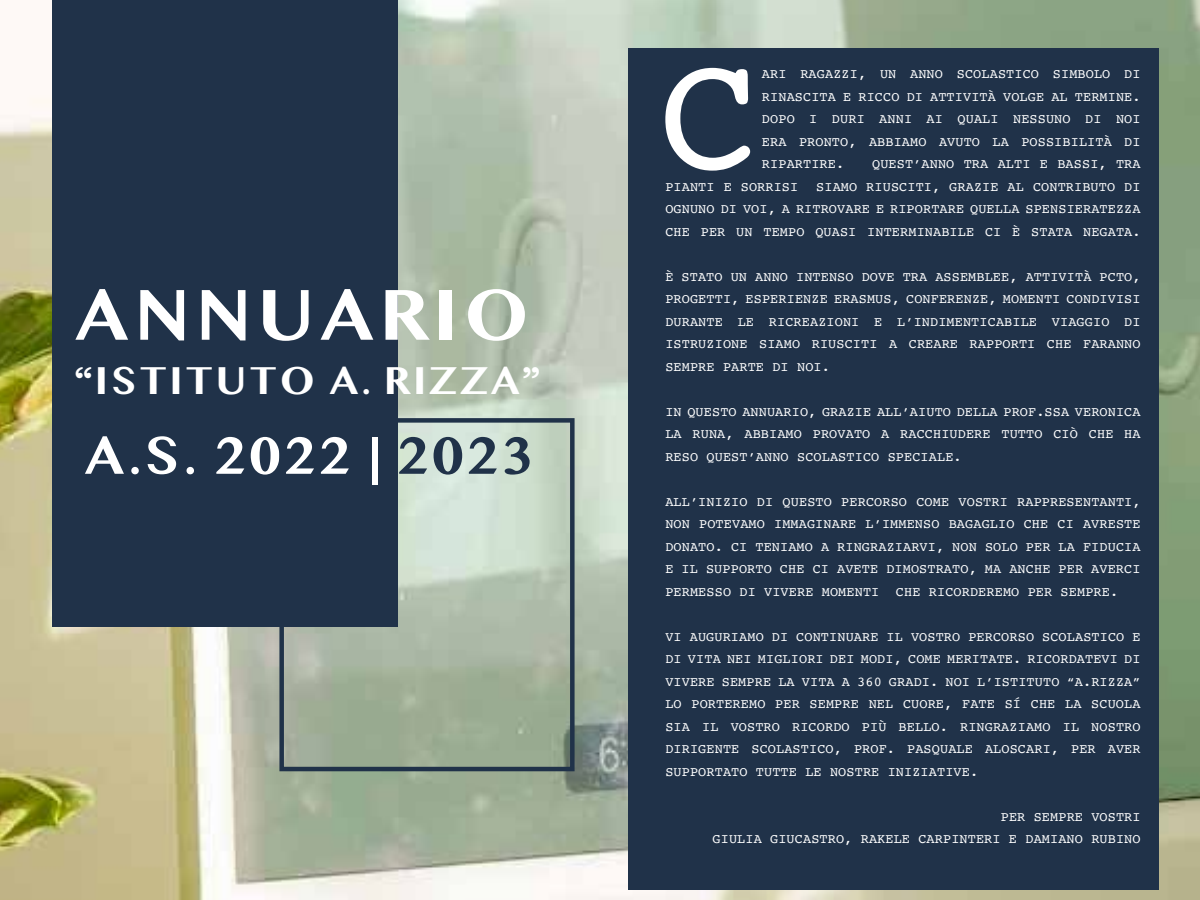
<style>
.page{position:relative;width:1200px;height:900px;background:#fff}
.page>*{position:absolute;margin:0;border:0;box-sizing:border-box;transform-origin:0 0}
.t1{font:168.9px "Courier";color:#fff}
.t2{font:700 75px "Myanmar MN";letter-spacing:.07em;color:#fff}
.t3{font:700 55.5px "Myanmar MN";letter-spacing:.07em;color:#fff}
.t4{font:700 40.5px "Myanmar MN";letter-spacing:.07em;color:#fff}
.t5{font:13.5px/22.5px "Courier";letter-spacing:.01em;color:#fff;text-align:justify}
.s1{color:#203249}
</style>
<div class="page">
<img style="left:0;top:0;width:1200px;height:900px">
<div style="left:53px;top:0;width:345px;height:626px;background:#203249"></div>
<div style="left:279px;top:418px;width:296px;height:353px;border:4px solid #203249"></div>
<div style="left:628px;top:48px;width:531px;height:842px;background:#203249"></div>
<h2 class="t2" style="left:75px;top:270px;width:456px">ANNUARIO</h2>
<h3 class="t4" style="left:75px;top:356px;width:467px">“ISTITUTO A. RIZZA”</h3>
<h3 class="t3" style="left:85px;top:422px;width:450px">A.S. 2022 | <span class="s1">2023</span></h3>
<h1 class="t1" style="left:659px;top:-16px;width:103px">C</h1>
<p class="t5" style="left:762px;top:62px;width:380px">ARI RAGAZZI, UN ANNO SCOLASTICO SIMBOLO DI RINASCITA E RICCO DI ATTIVITÀ VOLGE AL TERMINE.<br>DOPO I DURI ANNI AI QUALI NESSUNO DI NOI ERA PRONTO, ABBIAMO AVUTO LA POSSIBILITÀ DI RIPARTIRE.</p>
<p class="t5" style="left:872px;top:152px;width:270px">QUEST’ANNO TRA ALTI E BASSI, TRA</p>
<p class="t5" style="left:665px;top:175px;width:477px;text-indent:151px">SIAMO RIUSCITI, GRAZIE AL CONTRIBUTO DI OGNUNO DI VOI, A RITROVARE E RIPORTARE QUELLA SPENSIERATEZZA CHE PER UN TEMPO QUASI INTERMINABILE CI È STATA NEGATA.</p>
<p class="t5" style="left:665px;top:265px;width:477px">È STATO UN ANNO INTENSO DOVE TRA ASSEMBLEE, ATTIVITÀ PCTO, PROGETTI, ESPERIENZE ERASMUS, CONFERENZE, MOMENTI CONDIVISI DURANTE LE RICREAZIONI E L’INDIMENTICABILE VIAGGIO DI ISTRUZIONE SIAMO RIUSCITI A CREARE RAPPORTI CHE FARANNO SEMPRE PARTE DI NOI.</p>
<p class="t5" style="left:665px;top:400px;width:477px">IN QUESTO ANNUARIO, GRAZIE ALL’AIUTO DELLA PROF.SSA VERONICA LA RUNA, ABBIAMO PROVATO A RACCHIUDERE TUTTO CIÒ CHE HA RESO QUEST’ANNO SCOLASTICO SPECIALE.</p>
<p class="t5" style="left:665px;top:490px;width:477px">ALL’INIZIO DI QUESTO PERCORSO COME VOSTRI RAPPRESENTANTI, NON POTEVAMO IMMAGINARE L’IMMENSO BAGAGLIO CHE CI AVRESTE DONATO. CI TENIAMO A RINGRAZIARVI, NON SOLO PER LA FIDUCIA E IL SUPPORTO CHE CI AVETE DIMOSTRATO, MA ANCHE PER AVERCI PERMESSO DI VIVERE MOMENTI CHE RICORDEREMO PER SEMPRE.</p>
<p class="t5" style="left:665px;top:625px;width:477px">VI AUGURIAMO DI CONTINUARE IL VOSTRO PERCORSO SCOLASTICO E DI VITA NEI MIGLIORI DEI MODI, COME MERITATE. RICORDATEVI DI VIVERE SEMPRE LA VITA A 360 GRADI. NOI L’ISTITUTO “A.RIZZA” LO PORTEREMO PER SEMPRE NEL CUORE, FATE SÍ CHE LA SCUOLA SIA IL VOSTRO RICORDO PIÙ BELLO. RINGRAZIAMO IL NOSTRO DIRIGENTE SCOLASTICO, PROF. PASQUALE ALOSCARI, PER AVER SUPPORTATO TUTTE LE NOSTRE INIZIATIVE.</p>
<p class="t5" style="left:713px;top:805px;width:430px;text-align:right">PER SEMPRE VOSTRI<br>GIULIA GIUCASTRO, RAKELE CARPINTERI E DAMIANO RUBINO</p>
<p class="t5" style="left:665px;top:175px;width:134px">PIANTI E SORRISI</p>
</div>
